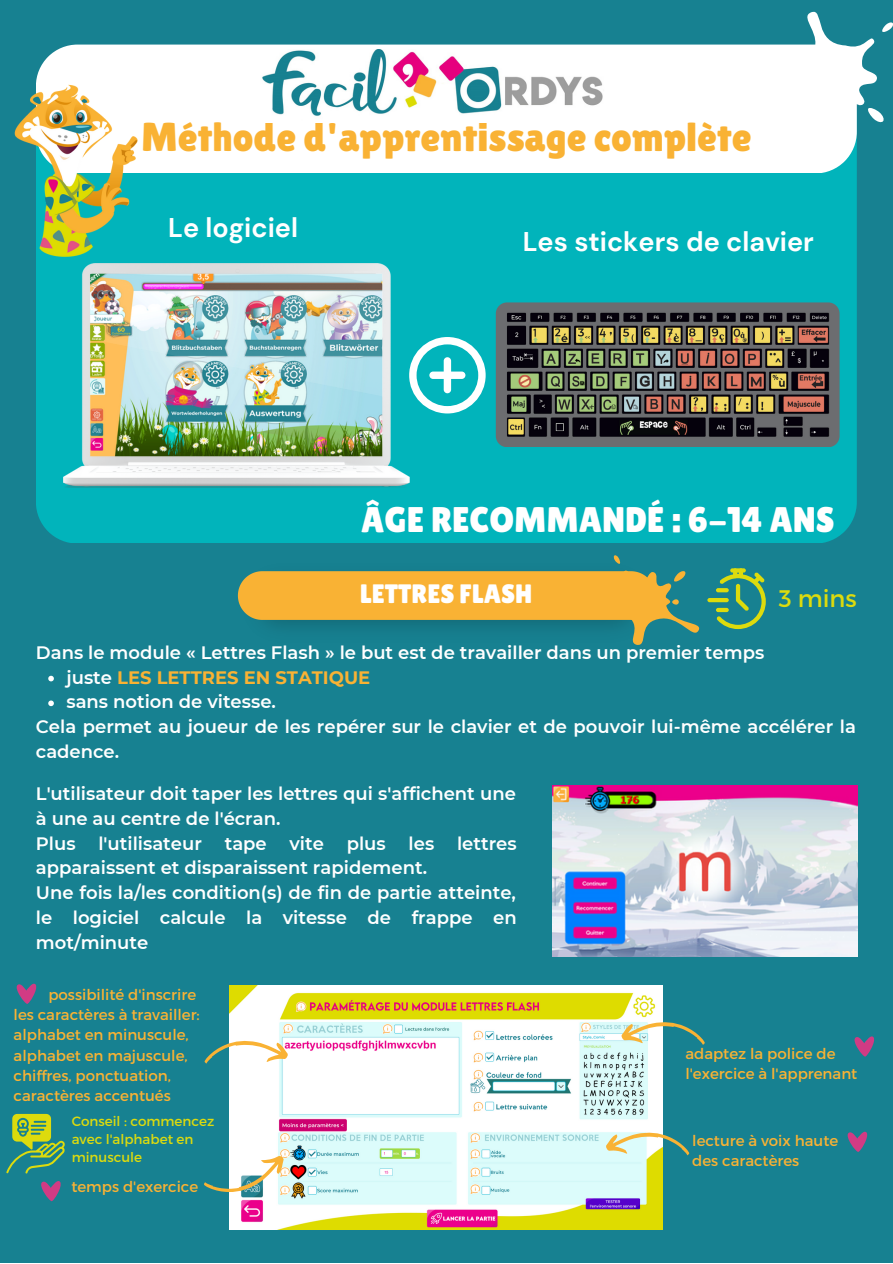
<style>
.page{position:relative;width:893px;height:1264px;background:#fff}
.page>*{position:absolute;margin:0;border:0;box-sizing:border-box;transform-origin:0 0}
.t1{font:40.5px "Lilita One";color:#f9b234}
.t2{font:35.55px "Lilita One";color:#fff}
.t3{font:700 27px "DM Sans";color:#fff}
.t4{font:26.55px "Lilita One";color:#fff}
.t5{font:24px "Montserrat";color:#dddb0d}
.t6{font:600 18px/24.8px "Montserrat";color:#fff}
.t7{font:700 18px "Montserrat";color:#f9b234}
.t8{font:15px/20.2px "Montserrat";color:#f9b234}
.t9{font:13.5px/18px "Montserrat";color:#dddb0d}
.s1{font-weight:600;color:#fff}
</style>
<div class="page">
<div style="left:0;top:0;width:892px;height:1262px;background:#178191"></div>
<div style="left:36px;top:173px;width:820px;height:370px;background:#01b4bb"></div>
<div style="left:495px;top:302px;width:344px;height:145px;background:#6c6d70;border-radius:11px"></div>
<div style="left:36px;top:45px;width:820px;height:128px;background:#fff"></div>
<img style="left:14px;top:84px;width:123px;height:175px">
<img style="left:260px;top:50px;width:345px;height:73px">
<svg style="left:753px;top:11px;width:139px;height:152px"></svg>
<img style="left:64px;top:263px;width:345px;height:224px">
<svg style="left:409px;top:337px;width:76px;height:76px;background:#5bced3"></svg>
<img style="left:552px;top:785px;width:305px;height:171px">
<img style="left:230px;top:985px;width:432px;height:244px">
<svg style="left:204px;top:1039px;width:84px;height:24px"></svg>
<svg style="left:204px;top:1150px;width:86px;height:54px"></svg>
<svg style="left:605px;top:1131px;width:84px;height:24px"></svg>
<svg style="left:847px;top:1131px;width:21px;height:20px"></svg>
<svg style="left:16px;top:983px;width:21px;height:20px"></svg>
<svg style="left:621px;top:1021px;width:84px;height:23px"></svg>
<svg style="left:854px;top:1036px;width:21px;height:20px"></svg>
<svg style="left:48px;top:675px;width:6px;height:6px"></svg>
<svg style="left:48px;top:700px;width:6px;height:6px"></svg>
<svg style="left:238px;top:540px;width:469px;height:105px"></svg>
<svg style="left:6px;top:1113px;width:59px;height:88px"></svg>
<svg style="left:730px;top:568px;width:15px;height:4px"></svg>
<svg style="left:716px;top:572px;width:49px;height:57px"></svg>
<hr style="left:707px;top:598px;width:21px;height:4px;background:#dddb0d;border-radius:2px">
<svg style="left:716px;top:588px;width:12px;height:4px"></svg>
<hr style="left:716px;top:608px;width:12px;height:4px;background:#dddb0d;border-radius:2px">
<img style="left:507px;top:312px;width:322px;height:125px">
<p class="t1" style="left:141px;top:113px;width:611px">Méthode d'apprentissage complète</p>
<p class="t3" style="left:168px;top:210px;width:131px">Le logiciel</p>
<p class="t3" style="left:522px;top:224px;width:293px">Les stickers de clavier</p>
<p class="t2" style="left:361px;top:499px;width:475px">ÂGE RECOMMANDÉ : 6-14 ANS</p>
<p class="t4" style="left:360px;top:578px;width:174px">LETTRES FLASH</p>
<p class="t5" style="left:778px;top:583px;width:80px">3 mins</p>
<p class="t6" style="left:36px;top:640px;width:730px">Dans le module « Lettres Flash » le but est de travailler dans un premier temps</p>
<p class="t7" style="left:66px;top:666px;width:305px"><span class="s1">juste</span> LES LETTRES EN STATIQUE</p>
<p class="t6" style="left:66px;top:689px;width:211px">sans notion de vitesse.</p>
<p class="t6" style="left:36px;top:714px;width:821px">Cela permet au joueur de les repérer sur le clavier et de pouvoir lui-même accélérer la cadence.</p>
<p class="t6" style="left:36px;top:781px;width:481px">L'utilisateur doit taper les lettres qui s'affichent une à une au centre de l'écran.</p>
<p class="t6" style="left:36px;top:830px;width:41px">Plus</p>
<p class="t6" style="left:98px;top:830px;width:105px">l'utilisateur</p>
<p class="t6" style="left:225px;top:830px;width:44px">tape</p>
<p class="t6" style="left:289px;top:830px;width:36px">vite</p>
<p class="t6" style="left:347px;top:830px;width:41px">plus</p>
<p class="t6" style="left:408px;top:830px;width:27px">les</p>
<p class="t6" style="left:457px;top:830px;width:61px">lettres</p>
<p class="t6" style="left:36px;top:855px;width:392px">apparaissent et disparaissent rapidement.</p>
<p class="t6" style="left:36px;top:880px;width:482px;text-align:justify">Une fois la/les condition(s) de fin de partie atteinte, le logiciel calcule la vitesse de frappe en mot/minute</p>
<p class="t8" style="left:14px;top:983px;width:188px;text-indent:35px">possibilité d'inscrire les caractères à travailler: alphabet en minuscule, alphabet en majuscule, chiffres, ponctuation, caractères accentués</p>
<p class="t9" style="left:72px;top:1111px;width:144px">Conseil : commencez avec l'alphabet en minuscule</p>
<p class="t8" style="left:71px;top:1175px;width:128px">temps d'exercice</p>
<p class="t8" style="left:685px;top:1042px;width:173px">adaptez la police de l'exercice à l'apprenant</p>
<p class="t8" style="left:692px;top:1129px;width:147px">lecture à voix haute des caractères</p>
</div>
